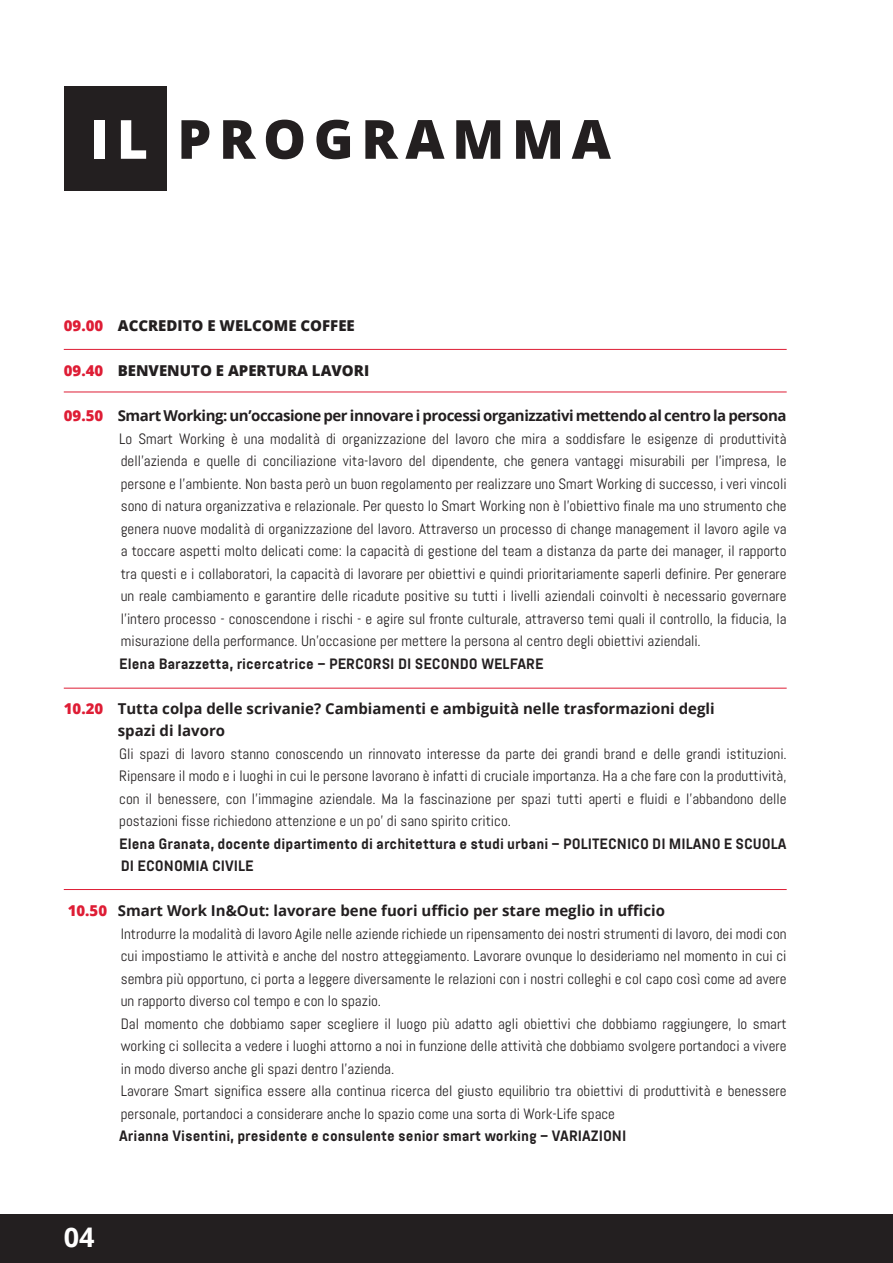
<style>
.page{position:relative;width:893px;height:1263px;background:#fff}
.page>*{position:absolute;margin:0;border:0;box-sizing:border-box;transform-origin:0 0}
.t1{font:800 54px "Open Sans";letter-spacing:.14em;color:#231f20}
.t2{font:700 27px "Open Sans";color:#fff}
.t3{font:15px/22.5px "Abel";color:#231f20;text-align:justify}
.t4{font:700 15px/22.5px "Abel Pro";color:#231f20}
.t5{font:700 15px/22.5px "Open Sans";color:#231f20}
.t6{font:700 15px "Open Sans";letter-spacing:-.03em;color:#231f20}
.t7{font:800 15px "Open Sans";color:#231f20}
.s1{color:#fff}
.s2{color:#de1d35}
.s3{font-weight:800;color:#de1d35}
</style>
<div class="page">
<div style="left:0;top:1214px;width:893px;height:49px;background:#231f20"></div>
<div style="left:64px;top:86px;width:103px;height:105px;background:#231f20"></div>
<hr style="left:64px;top:349px;width:723px;height:1px;background:#de1d35">
<hr style="left:64px;top:392px;width:723px;height:1px;background:#de1d35">
<hr style="left:64px;top:688px;width:723px;height:1px;background:#de1d35">
<hr style="left:64px;top:889px;width:723px;height:1px;background:#de1d35">
<h1 class="t1" style="left:90px;top:98px;width:522px"><span class="s1">IL</span> PROGRAMMA</h1>
<p class="t7" style="left:64px;top:314px;width:293px"><span class="s2">09.00</span> ACCREDITO E WELCOME COFFEE</p>
<p class="t7" style="left:64px;top:359px;width:307px"><span class="s2">09.40</span> BENVENUTO E APERTURA LAVORI</p>
<p class="t6" style="left:64px;top:405px;width:724px"><span class="s3">09.50</span> Smart Working: un’occasione per innovare i processi organizzativi mettendo al centro la persona</p>
<p class="t3" style="left:119px;top:427px;width:669px">Lo Smart Working è una modalità di organizzazione del lavoro che mira a soddisfare le esigenze di produttività dell’azienda e quelle di conciliazione vita-lavoro del dipendente, che genera vantaggi misurabili per l’impresa, le persone e l’ambiente. Non basta però un buon regolamento per realizzare uno Smart Working di successo, i veri vincoli sono di natura organizzativa e relazionale. Per questo lo Smart Working non è l’obiettivo finale ma uno strumento che genera nuove modalità di organizzazione del lavoro. Attraverso un processo di change management il lavoro agile va a toccare aspetti molto delicati come: la capacità di gestione del team a distanza da parte dei manager, il rapporto tra questi e i collaboratori, la capacità di lavorare per obiettivi e quindi prioritariamente saperli definire. Per generare un reale cambiamento e garantire delle ricadute positive su tutti i livelli aziendali coinvolti è necessario governare l’intero processo - conoscendone i rischi - e agire sul fronte culturale, attraverso temi quali il controllo, la fiducia, la misurazione della performance. Un’occasione per mettere la persona al centro degli obiettivi aziendali.</p>
<p class="t4" style="left:119px;top:653px;width:426px">Elena Barazzetta, ricercatrice – PERCORSI DI SECONDO WELFARE</p>
<p class="t5" style="left:118px;top:697px;width:598px;text-indent:-54px"><span class="s3">10.20</span> Tutta colpa delle scrivanie? Cambiamenti e ambiguità nelle trasformazioni degli spazi di lavoro</p>
<p class="t3" style="left:119px;top:742px;width:669px">Gli spazi di lavoro stanno conoscendo un rinnovato interesse da parte dei grandi brand e delle grandi istituzioni.<br>Ripensare il modo e i luoghi in cui le persone lavorano è infatti di cruciale importanza. Ha a che fare con la produttività, con il benessere, con l’immagine aziendale. Ma la fascinazione per spazi tutti aperti e fluidi e l’abbandono delle postazioni fisse richiedono attenzione e un po’ di sano spirito critico.</p>
<p class="t4" style="left:119px;top:833px;width:669px">Elena Granata, docente dipartimento di architettura e studi urbani – POLITECNICO DI MILANO E SCUOLA<br>DI ECONOMIA CIVILE</p>
<p class="t5" style="left:68px;top:899px;width:599px"><span class="s3">10.50</span> Smart Work In&amp;Out: lavorare bene fuori ufficio per stare meglio in ufficio</p>
<p class="t3" style="left:121px;top:922px;width:667px;text-align:left">Introdurre la modalità di lavoro Agile nelle aziende richiede un ripensamento dei nostri strumenti di lavoro, dei modi con cui impostiamo le attività e anche del nostro atteggiamento. Lavorare ovunque lo desideriamo nel momento in cui ci sembra più opportuno, ci porta a leggere diversamente le relazioni con i nostri colleghi e col capo così come ad avere un rapporto diverso col tempo e con lo spazio.<br>Dal momento che dobbiamo saper scegliere il luogo più adatto agli obiettivi che dobbiamo raggiungere, lo smart working ci sollecita a vedere i luoghi attorno a noi in funzione delle attività che dobbiamo svolgere portandoci a vivere in modo diverso anche gli spazi dentro l’azienda.<br>Lavorare Smart significa essere alla continua ricerca del giusto equilibrio tra obiettivi di produttività e benessere personale, portandoci a considerare anche lo spazio come una sorta di Work-Life space</p>
<p class="t4" style="left:119px;top:1125px;width:508px">Arianna Visentini, presidente e consulente senior smart working – VARIAZIONI</p>
<h2 class="t2" style="left:64px;top:1218px;width:32px">04</h2>
</div>
